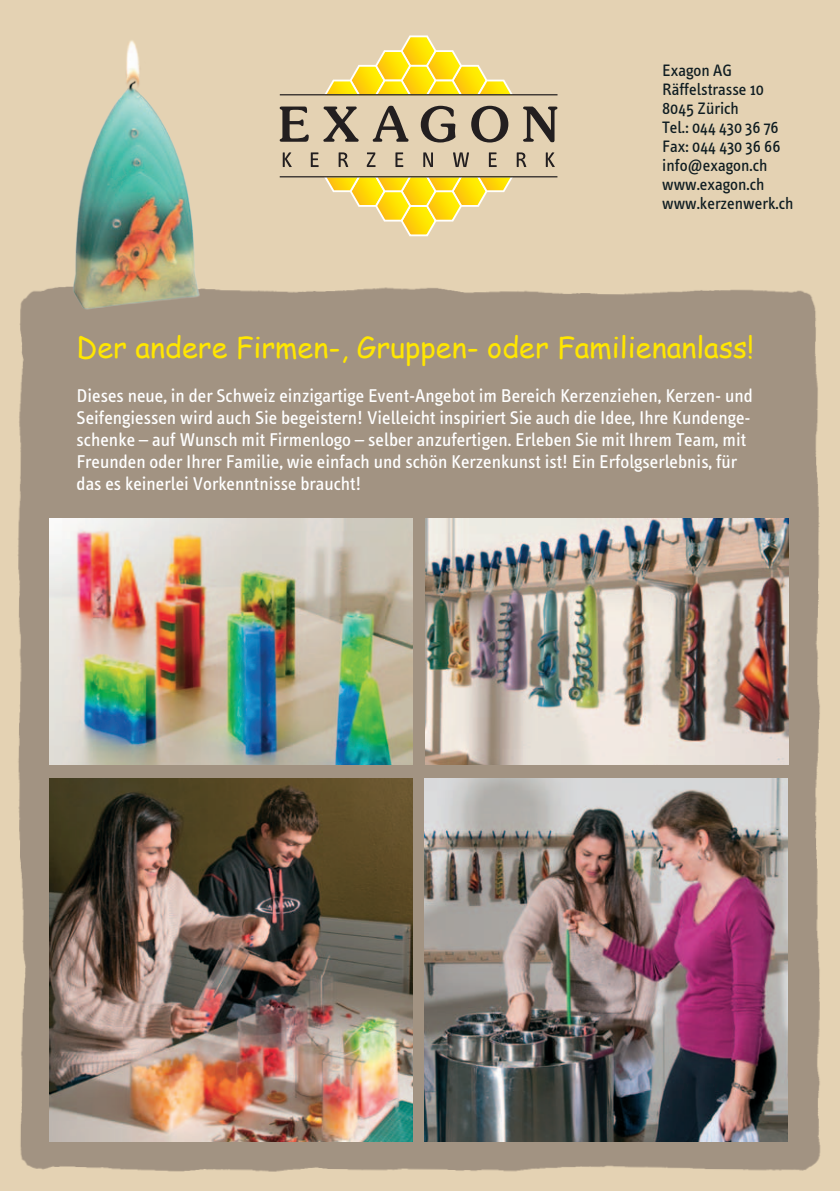
<style>
.page{position:relative;width:840px;height:1191px;background:#fff}
.page>*{position:absolute;margin:0;border:0;box-sizing:border-box;transform-origin:0 0}
.t1{font:29px "Comic Sans MS";color:#ffe601}
.t2{font:19px/22px "Info Text";color:#fff}
.t3{font:17px/19px "Info Text";color:#0f1d22}
</style>
<div class="page">
<div style="left:0;top:0;width:839px;height:1191px;background:#e4d2b3"></div>
<div style="left:18px;top:287px;width:803px;height:885px;background:#a29382"></div>
<svg style="left:279px;top:106px;width:29px;height:36px"></svg>
<svg style="left:372px;top:106px;width:36px;height:36px"></svg>
<svg style="left:420px;top:106px;width:35px;height:36px"></svg>
<svg style="left:471px;top:106px;width:37px;height:36px"></svg>
<svg style="left:523px;top:106px;width:34px;height:36px"></svg>
<svg style="left:323px;top:106px;width:35px;height:36px"></svg>
<svg style="left:324px;top:177px;width:188px;height:59px"></svg>
<svg style="left:282px;top:152px;width:10px;height:15px"></svg>
<svg style="left:310px;top:152px;width:8px;height:15px"></svg>
<svg style="left:338px;top:152px;width:10px;height:15px"></svg>
<svg style="left:366px;top:152px;width:9px;height:15px"></svg>
<svg style="left:395px;top:152px;width:8px;height:15px"></svg>
<svg style="left:423px;top:152px;width:9px;height:15px"></svg>
<svg style="left:453px;top:152px;width:16px;height:15px"></svg>
<svg style="left:488px;top:152px;width:8px;height:15px"></svg>
<svg style="left:516px;top:152px;width:10px;height:15px"></svg>
<svg style="left:545px;top:152px;width:9px;height:15px"></svg>
<hr style="left:279px;top:176px;width:278px;height:1px;background:#231f20">
<svg style="left:325px;top:35px;width:187px;height:59px"></svg>
<hr style="left:279px;top:94px;width:278px;height:1px;background:#231f20">
<img style="left:50px;top:778px;width:362px;height:363px">
<img style="left:424px;top:778px;width:363px;height:363px">
<img style="left:47px;top:40px;width:168px;height:291px">
<img style="left:50px;top:519px;width:362px;height:246px">
<img style="left:425px;top:519px;width:363px;height:246px">
<p class="t3" style="left:661px;top:61px;width:133px">Exagon AG<br>Räffelstrasse 10<br>8045 Zürich<br>Tel.: 044 430 36 76<br>Fax: 044 430 36 66 info@exagon.ch www.exagon.ch www.kerzenwerk.ch</p>
<h1 class="t1" style="left:77px;top:326px;width:678px">Der andere Firmen-, Gruppen- oder Familienanlass!</h1>
<p class="t2" style="left:77px;top:385px;width:677px">Dieses neue, in der Schweiz einzigartige Event-Angebot im Bereich Kerzenziehen, Kerzen- und Seifengiessen wird auch Sie begeistern! Vielleicht inspiriert Sie auch die Idee, Ihre Kundenge&shy;schenke – auf Wunsch mit Firmenlogo – selber anzufertigen. Erleben Sie mit Ihrem Team, mit Freunden oder Ihrer Familie, wie einfach und schön Kerzenkunst ist! Ein Erfolgserlebnis, für das es keinerlei Vorkenntnisse braucht!</p>
</div>
